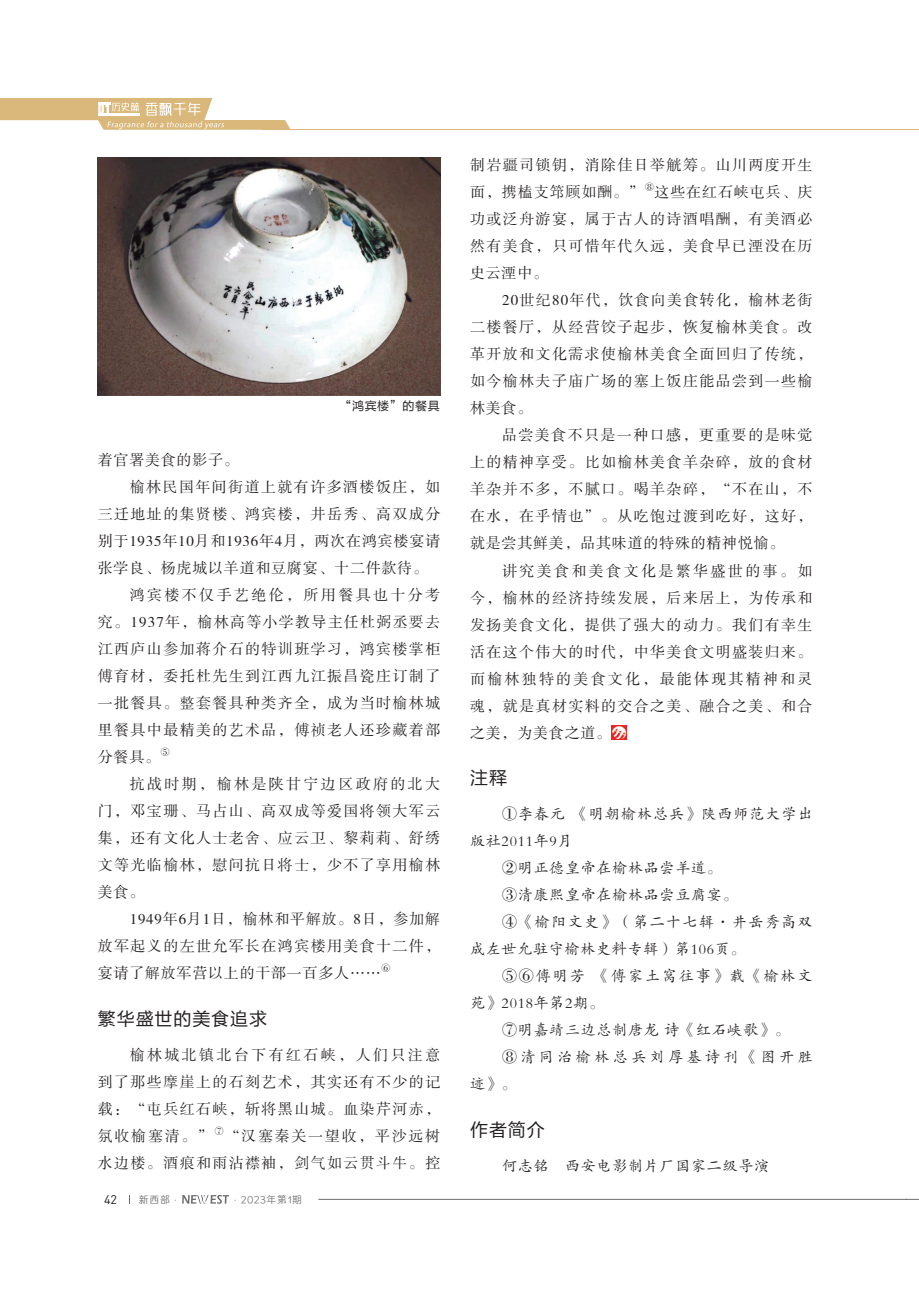
<style>
.page{position:relative;width:919px;height:1289px;background:#fff}
.page>*{position:absolute;margin:0;border:0;box-sizing:border-box;transform-origin:0 0}
.t1{font:18px "FZLTHK GBK1 0";letter-spacing:.05em;color:#231f20}
.t2{font:15px/27px "FZSSK GBK1 0";letter-spacing:.09em;color:#231f20;text-align:justify}
.t3{font:15px "FZKTK GBK1 0";letter-spacing:.05em;color:#231f20}
.t4{font:15px "FZSSK GBK1 0";letter-spacing:.05em;color:#231f20}
.t5{font:15px "FZKTK GBK1 0";letter-spacing:.07em;color:#231f20}
.t6{font:15px "FZKTK GBK1 0";letter-spacing:.095em;color:#231f20}
.t7{font:15px "FZSSK GBK1 0";letter-spacing:.16em;color:#231f20}
.t8{font:15px "FZKTK GBK1 0";letter-spacing:.13em;color:#231f20}
.t9{font:15px "FZKTK GBK1 0";letter-spacing:.23em;color:#231f20}
.t10{font:12.45px "DIN";color:#231f20}
.t11{font:12px "FZLTHK GBK1 0";letter-spacing:.05em;color:#231f20}
.t12{font:9.75px "Loong Flash Sans GB Regular";letter-spacing:.1em;color:#6c6d70}
.t13{font:8.7px "FZSSK GBK1 0";color:#231f20}
</style>
<div class="page">
<hr style="left:261px;top:129px;width:645px;height:1px;background:#dab87b">
<hr style="left:318px;top:1198px;width:588px;height:1px;background:#6c6d70">
<svg style="left:182px;top:1195px;width:47px;height:8px"></svg>
<svg style="left:0;top:98px;width:290px;height:32px"></svg>
<svg style="left:906px;top:129px;width:12px;height:1px"></svg>
<svg style="left:906px;top:1198px;width:12px;height:1px"></svg>
<img style="left:612px;top:725px;width:14px;height:14px">
<img style="left:98px;top:157px;width:342px;height:238px">
<p class="t11" style="left:339px;top:399px;width:102px">“鸿宾楼”的餐具</p>
<p class="t4" style="left:98px;top:452px;width:142px">着官署美食的影子。</p>
<p class="t2" style="left:130px;top:474px;width:312px">榆林民国年间街道上就有许多酒楼饭庄，如</p>
<p class="t2" style="left:98px;top:501px;width:344px">三迁地址的集贤楼、鸿宾楼，井岳秀、高双成分</p>
<p class="t4" style="left:98px;top:533px;width:344px">别于1935年10月和1936年4月，两次在鸿宾楼宴请</p>
<p class="t4" style="left:98px;top:560px;width:331px">张学良、杨虎城以羊道和豆腐宴、十二件款待。</p>
<p class="t7" style="left:130px;top:587px;width:312px">鸿宾楼不仅手艺绝伦，所用餐具也十分考</p>
<p class="t2" style="left:98px;top:609px;width:344px">究。1937年，榆林高等小学教导主任杜弼丞要去</p>
<p class="t2" style="left:98px;top:636px;width:344px">江西庐山参加蒋介石的特训班学习，鸿宾楼掌柜</p>
<p class="t2" style="left:98px;top:663px;width:344px">傅育材，委托杜先生到江西九江振昌瓷庄订制了</p>
<p class="t2" style="left:98px;top:690px;width:344px">一批餐具。整套餐具种类齐全，成为当时榆林城</p>
<p class="t2" style="left:98px;top:717px;width:344px">里餐具中最精美的艺术品，傅祯老人还珍藏着部</p>
<p class="t2" style="left:98px;top:744px;width:64px">分餐具。</p>
<p class="t13" style="left:161px;top:747px;width:10px">⑤</p>
<p class="t2" style="left:98px;top:771px;width:344px;text-indent:32px">抗战时期，榆林是陕甘宁边区政府的北大门，邓宝珊、马占山、高双成等爱国将领大军云集，还有文化人士老舍、应云卫、黎莉莉、舒绣文等光临榆林，慰问抗日将士，少不了享用榆林美食。</p>
<p class="t2" style="left:98px;top:906px;width:344px;text-indent:32px">1949年6月1日，榆林和平解放。8日，参加解放军起义的左世允军长在鸿宾楼用美食十二件，宴请了解放军营以上的干部一百多人……</p>
<p class="t13" style="left:381px;top:963px;width:10px">⑥</p>
<p class="t1" style="left:98px;top:1008px;width:171px">繁华盛世的美食追求</p>
<p class="t2" style="left:98px;top:1042px;width:344px;text-indent:32px">榆林城北镇北台下有红石峡，人们只注意到了那些摩崖上的石刻艺术，其实还有不少的记载：“屯兵红石峡，斩将黑山城。血染芹河赤，氛收榆塞清。”</p>
<p class="t13" style="left:215px;top:1126px;width:10px">⑦</p>
<p class="t2" style="left:98px;top:1123px;width:344px;text-align:right">“汉塞秦关一望收，平沙远树<br>水边楼。酒痕和雨沾襟袖，剑气如云贯斗牛。控</p>
<p class="t10" style="left:104px;top:1191px;width:15px">42</p>
<p class="t12" style="left:139px;top:1194px;width:165px">新西部·　　　　 ·2023年第1期</p>
<p class="t2" style="left:470px;top:152px;width:344px">制岩疆司锁钥，消除佳日举觥筹。山川两度开生面，携榼支筇顾如酬。”</p>
<p class="t13" style="left:645px;top:182px;width:10px">⑧</p>
<p class="t2" style="left:470px;top:179px;width:344px;text-indent:184px">这些在红石峡屯兵、庆功或泛舟游宴，属于古人的诗酒唱酬，有美酒必然有美食，只可惜年代久远，美食早已湮没在历史云湮中。</p>
<p class="t2" style="left:470px;top:287px;width:344px;text-indent:32px">20世纪80年代，饮食向美食转化，榆林老街二楼餐厅，从经营饺子起步，恢复榆林美食。改革开放和文化需求使榆林美食全面回归了传统，如今榆林夫子庙广场的塞上饭庄能品尝到一些榆林美食。</p>
<p class="t2" style="left:470px;top:422px;width:344px;text-indent:32px">品尝美食不只是一种口感，更重要的是味觉上的精神享受。比如榆林美食羊杂碎，放的食材羊杂并不多，不腻口。喝羊杂碎，“不在山，不在水，在乎情也”。从吃饱过渡到吃好，这好，就是尝其鲜美，品其味道的特殊的精神悦愉。</p>
<p class="t2" style="left:470px;top:557px;width:344px;text-indent:32px">讲究美食和美食文化是繁华盛世的事。如今，榆林的经济持续发展，后来居上，为传承和发扬美食文化，提供了强大的动力。我们有幸生活在这个伟大的时代，中华美食文明盛装归来。而榆林独特的美食文化，最能体现其精神和灵魂，就是真材实料的交合之美、融合之美、和合之美，为美食之道。</p>
<p class="t1" style="left:470px;top:768px;width:38px">注释</p>
<p class="t5" style="left:502px;top:806px;width:312px">①李春元 《明朝榆林总兵》陕西师范大学出</p>
<p class="t3" style="left:470px;top:833px;width:104px">版社2011年9月</p>
<p class="t3" style="left:502px;top:860px;width:221px">②明正德皇帝在榆林品尝羊道。</p>
<p class="t3" style="left:502px;top:887px;width:237px">③清康熙皇帝在榆林品尝豆腐宴。</p>
<p class="t6" style="left:502px;top:914px;width:312px">④《榆阳文史》（第二十七辑·井岳秀高双</p>
<p class="t3" style="left:470px;top:941px;width:277px">成左世允驻守榆林史料专辑）第106页。</p>
<p class="t8" style="left:502px;top:968px;width:312px">⑤⑥傅明芳 《傅家土窝往事》载《榆林文</p>
<p class="t3" style="left:470px;top:995px;width:135px">苑》2018年第2期。</p>
<p class="t3" style="left:502px;top:1022px;width:289px">⑦明嘉靖三边总制唐龙 诗《红石峡歌》。</p>
<p class="t9" style="left:502px;top:1049px;width:312px">⑧清同治榆林总兵刘厚基诗刊《图开胜</p>
<p class="t3" style="left:470px;top:1076px;width:48px">迹》。</p>
<p class="t1" style="left:470px;top:1119px;width:76px">作者简介</p>
<p class="t3" style="left:502px;top:1158px;width:269px">何志铭　西安电影制片厂国家二级导演</p>
</div>
